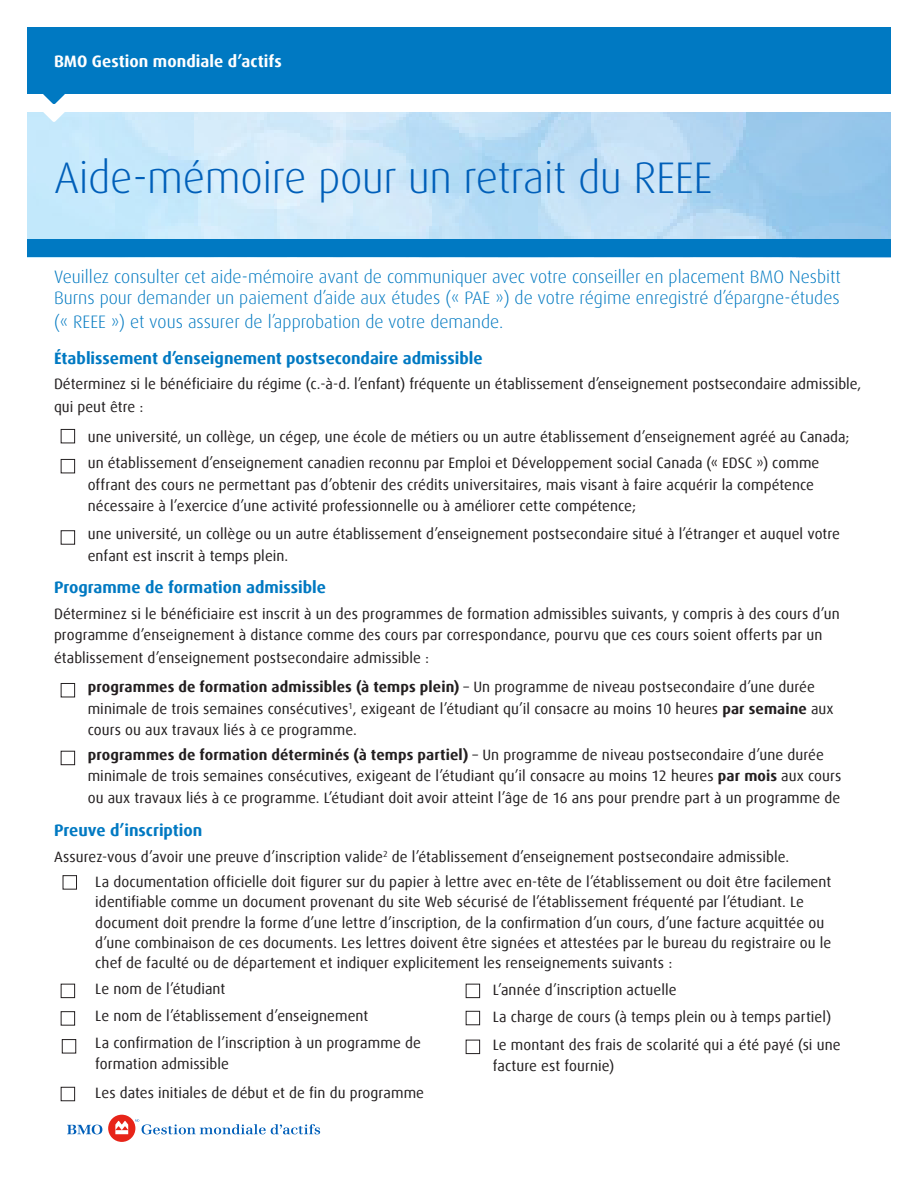
<style>
.page{position:relative;width:918px;height:1188px;background:#fff}
.page>*{position:absolute;margin:0;border:0;box-sizing:border-box;transform-origin:0 0}
.t1{font:300 44.25px "Dax Pro";letter-spacing:-.01em;color:#005fb9}
.t2{font:300 18px/21px "Dax Pro";color:#0079c1}
.t3{font:700 16.5px "Dax Offc Pro";color:#0079c2}
.Line_of_Business{font:700 16.5px "Dax Offc Pro";letter-spacing:.005em;color:#fff}
.Body_text_-_Form{font:15px/21.8px "Dax Offc Pro";letter-spacing:.005em;color:#231f20}
.s1{font-weight:700}
</style>
<div class="page">
<img style="left:27px;top:112px;width:864px;height:128px">
<svg style="left:67px;top:1125px;width:35px;height:9px"></svg>
<div style="left:108px;top:1115px;width:27px;height:27px;background:#e72419;border-radius:50%"></div>
<svg style="left:115px;top:1121px;width:13px;height:13px"></svg>
<svg style="left:135px;top:1119px;width:185px;height:15px"></svg>
<div style="left:27px;top:240px;width:864px;height:17px;background:#0079c2"></div>
<div style="left:27px;top:27px;width:864px;height:67px;background:#0079c2"></div>
<svg style="left:43px;top:94px;width:22px;height:28px"></svg>
<div style="left:61px;top:429px;width:14px;height:14px;border:1px solid #231f20"></div>
<div style="left:61px;top:459px;width:14px;height:14px;border:1px solid #231f20"></div>
<div style="left:61px;top:530px;width:14px;height:15px;border:1px solid #231f20"></div>
<div style="left:61px;top:683px;width:14px;height:14px;border:1px solid #231f20"></div>
<div style="left:61px;top:751px;width:14px;height:14px;border:1px solid #231f20"></div>
<div style="left:61px;top:984px;width:14px;height:14px;border:1px solid #231f20"></div>
<div style="left:466px;top:984px;width:14px;height:14px;border:1px solid #231f20"></div>
<div style="left:61px;top:1011px;width:14px;height:15px;border:1px solid #231f20"></div>
<div style="left:466px;top:1011px;width:14px;height:14px;border:1px solid #231f20"></div>
<div style="left:466px;top:1040px;width:14px;height:14px;border:1px solid #231f20"></div>
<div style="left:61px;top:1087px;width:14px;height:14px;border:1px solid #231f20"></div>
<div style="left:63px;top:875px;width:14px;height:15px;border:1px solid #231f20"></div>
<div style="left:62px;top:1039px;width:14px;height:14px;border:1px solid #231f20"></div>
<p class="Line_of_Business" style="left:54px;top:51px;width:229px">BMO Gestion mondiale d’actifs</p>
<p class="t1" style="left:54px;top:149px;width:660px">Aide-mémoire pour un retrait du REEE</p>
<p class="t2" style="left:54px;top:266px;width:788px">Veuillez consulter cet aide-mémoire avant de communiquer avec votre conseiller en placement BMO Nesbitt<br>Burns pour demander un paiement d’aide aux études (« PAE ») de votre régime enregistré d’épargne-études</p>
<p class="t2" style="left:54px;top:311px;width:451px">(« REEE ») et vous assurer de l’approbation de votre demande.</p>
<p class="t3" style="left:54px;top:348px;width:430px">Établissement d’enseignement postsecondaire admissible</p>
<p class="Body_text_-_Form" style="left:54px;top:373px;width:809px;line-height:22.5px">Déterminez si le bénéficiaire du régime (c.-à-d. l’enfant) fréquente un établissement d’enseignement postsecondaire admissible, qui peut être :</p>
<p class="Body_text_-_Form" style="left:88px;top:426px;width:763px">une université, un collège, un cégep, une école de métiers ou un autre établissement d’enseignement agréé au Canada;</p>
<p class="Body_text_-_Form" style="left:88px;top:452px;width:733px">un établissement d’enseignement canadien reconnu par Emploi et Développement social Canada (« EDSC ») comme offrant des cours ne permettant pas d’obtenir des crédits universitaires, mais visant à faire acquérir la compétence nécessaire à l’exercice d’une activité professionnelle ou à améliorer cette compétence;</p>
<p class="Body_text_-_Form" style="left:88px;top:523px;width:754px">une université, un collège ou un autre établissement d’enseignement postsecondaire situé à l’étranger et auquel votre enfant est inscrit à temps plein.</p>
<p class="t3" style="left:54px;top:577px;width:273px">Programme de formation admissible</p>
<p class="Body_text_-_Form" style="left:54px;top:602px;width:787px;line-height:22.2px">Déterminez si le bénéficiaire est inscrit à un des programmes de formation admissibles suivants, y compris à des cours d’un programme d’enseignement à distance comme des cours par correspondance, pourvu que ces cours soient offerts par un établissement d’enseignement postsecondaire admissible :</p>
<p class="Body_text_-_Form" style="left:88px;top:676px;width:748px"><span class="s1">programmes de formation admissibles (à temps plein)</span> – Un programme de niveau postsecondaire d’une durée minimale de trois semaines consécutives<sup>1</sup>, exigeant de l’étudiant qu’il consacre au moins 10 heures <span class="s1">par semaine</span> aux cours ou aux travaux liés à ce programme.</p>
<p class="Body_text_-_Form" style="left:88px;top:744px;width:755px"><span class="s1">programmes de formation déterminés (à temps partiel)</span> – Un programme de niveau postsecondaire d’une durée minimale de trois semaines consécutives, exigeant de l’étudiant qu’il consacre au moins 12 heures <span class="s1">par mois</span> aux cours ou aux travaux liés à ce programme. L’étudiant doit avoir atteint l’âge de 16 ans pour prendre part à un programme de</p>
<p class="t3" style="left:54px;top:819px;width:150px">Preuve d’inscription</p>
<p class="Body_text_-_Form" style="left:54px;top:846px;width:737px">Assurez-vous d’avoir une preuve d’inscription valide<sup>2</sup> de l’établissement d’enseignement postsecondaire admissible.</p>
<p class="Body_text_-_Form" style="left:95px;top:872px;width:737px;line-height:20.2px">La documentation officielle doit figurer sur du papier à lettre avec en-tête de l’établissement ou doit être facilement identifiable comme un document provenant du site Web sécurisé de l’établissement fréquenté par l’étudiant. Le document doit prendre la forme d’une lettre d’inscription, de la confirmation d’un cours, d’une facture acquittée ou d’une combinaison de ces documents. Les lettres doivent être signées et attestées par le bureau du registraire ou le chef de faculté ou de département et indiquer explicitement les renseignements suivants :</p>
<p class="Body_text_-_Form" style="left:95px;top:978px;width:132px">Le nom de l’étudiant</p>
<p class="Body_text_-_Form" style="left:493px;top:979px;width:185px">L’année d’inscription actuelle</p>
<p class="Body_text_-_Form" style="left:95px;top:1005px;width:275px">Le nom de l’établissement d’enseignement</p>
<p class="Body_text_-_Form" style="left:493px;top:1006px;width:340px">La charge de cours (à temps plein ou à temps partiel)</p>
<p class="Body_text_-_Form" style="left:95px;top:1033px;width:327px;line-height:21px">La confirmation de l’inscription à un programme de formation admissible</p>
<p class="Body_text_-_Form" style="left:493px;top:1034px;width:349px;line-height:21px">Le montant des frais de scolarité qui a été payé (si une facture est fournie)</p>
<p class="Body_text_-_Form" style="left:95px;top:1082px;width:330px">Les dates initiales de début et de fin du programme</p>
</div>
